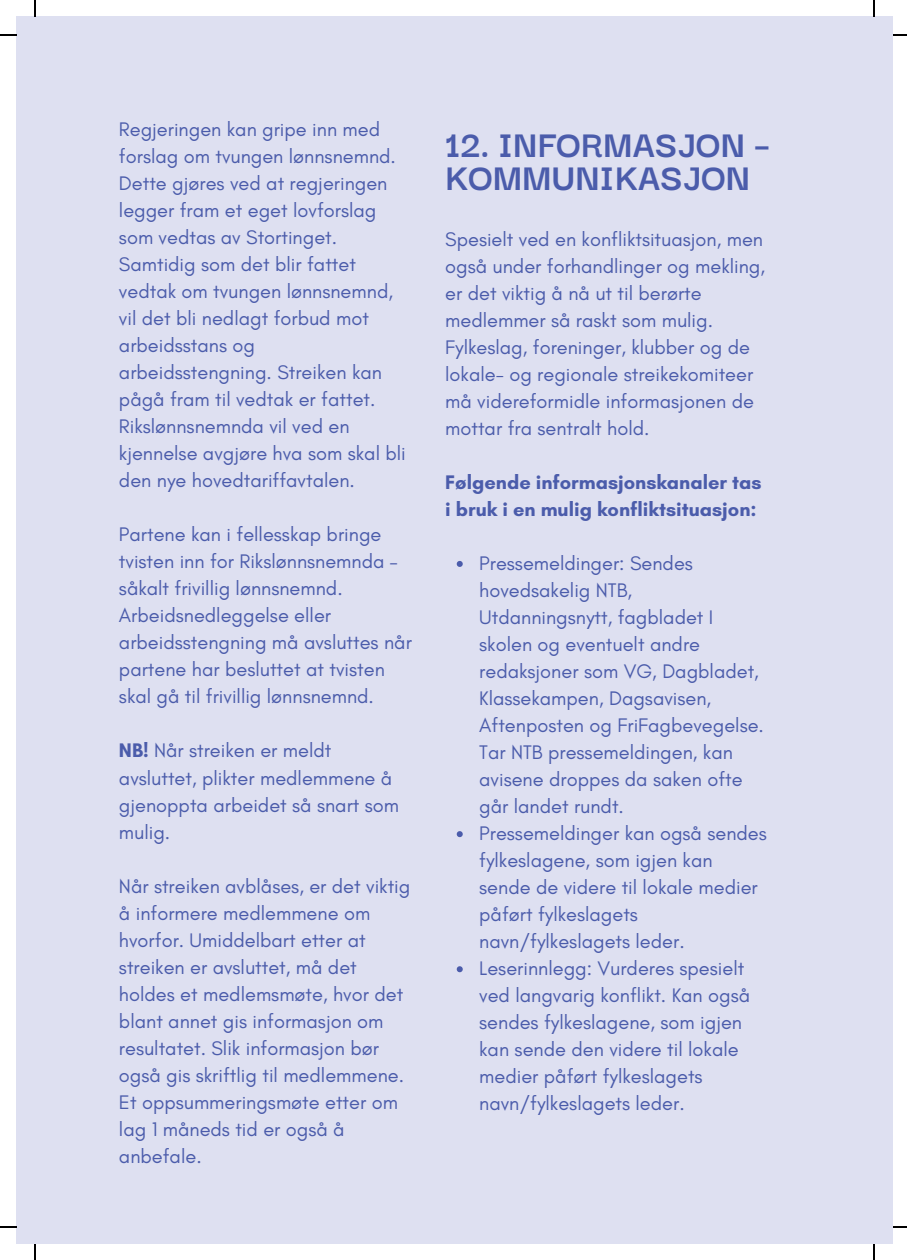
<style>
.page{position:relative;width:907px;height:1260px;background:#fff}
.page>*{position:absolute;margin:0;border:0;box-sizing:border-box;transform-origin:0 0}
.t1{font:700 40px/33px "Darker Grotesque";color:#4b5cab}
.t2{font:20px/27px "Glacial Indifference";color:#4b5cab}
.t3{font:700 20px/27px "Glacial Indifference";color:#4b5cab}
.s1{font-weight:700}
</style>
<div class="page">
<div style="left:17px;top:16px;width:876px;height:1228px;background:#dee0f1"></div>
<svg style="left:457px;top:561px;width:6px;height:5px"></svg>
<svg style="left:457px;top:831px;width:6px;height:5px"></svg>
<svg style="left:457px;top:966px;width:6px;height:5px"></svg>
<svg style="left:35px;top:0;width:1px;height:17px"></svg>
<svg style="left:0;top:35px;width:17px;height:1px"></svg>
<svg style="left:873px;top:0;width:2px;height:17px"></svg>
<svg style="left:893px;top:35px;width:14px;height:1px"></svg>
<svg style="left:35px;top:1244px;width:1px;height:15px"></svg>
<svg style="left:0;top:1226px;width:17px;height:1px"></svg>
<svg style="left:873px;top:1244px;width:2px;height:15px"></svg>
<svg style="left:893px;top:1226px;width:14px;height:1px"></svg>
<p class="t2" style="left:119px;top:115px;width:288px">Regjeringen kan gripe inn med forslag om tvungen lønnsnemnd.<br>Dette gjøres ved at regjeringen legger fram et eget lovforslag som vedtas av Stortinget.<br>Samtidig som det blir fattet vedtak om tvungen lønnsnemnd, vil det bli nedlagt forbud mot arbeidsstans og arbeidsstengning. Streiken kan pågå fram til vedtak er fattet.<br>Rikslønnsnemnda vil ved en kjennelse avgjøre hva som skal bli den nye hovedtariffavtalen.</p>
<p class="t2" style="left:119px;top:520px;width:294px">Partene kan i fellesskap bringe tvisten inn for Rikslønnsnemnda – såkalt frivillig lønnsnemnd.<br>Arbeidsnedleggelse eller arbeidsstengning må avsluttes når partene har besluttet at tvisten skal gå til frivillig lønnsnemnd.</p>
<p class="t2" style="left:119px;top:736px;width:282px"><span class="s1">NB!</span> Når streiken er meldt avsluttet, plikter medlemmene å gjenoppta arbeidet så snart som mulig.</p>
<p class="t2" style="left:119px;top:871px;width:293px">Når streiken avblåses, er det viktig å informere medlemmene om hvorfor. Umiddelbart etter at streiken er avsluttet, må det holdes et medlemsmøte, hvor det blant annet gis informasjon om resultatet. Slik informasjon bør også gis skriftlig til medlemmene.<br>Et oppsummeringsmøte etter om lag 1 måneds tid er også å anbefale.</p>
<p class="t1" style="left:445px;top:125px;width:327px">12. INFORMASJON –<br>KOMMUNIKASJON</p>
<p class="t2" style="left:445px;top:225px;width:321px">Spesielt ved en konfliktsituasjon, men også under forhandlinger og mekling, er det viktig å nå ut til berørte medlemmer så raskt som mulig.<br>Fylkeslag, foreninger, klubber og de lokale- og regionale streikekomiteer må videreformidle informasjonen de mottar fra sentralt hold.</p>
<p class="t3" style="left:445px;top:468px;width:318px">Følgende informasjonskanaler tas i bruk i en mulig konfliktsituasjon:</p>
<h2 class="t2" style="left:479px;top:549px;width:286px">Pressemeldinger: Sendes hovedsakelig NTB,<br>Utdanningsnytt, fagbladet I skolen og eventuelt andre redaksjoner som VG, Dagbladet,<br>Klassekampen, Dagsavisen,<br>Aftenposten og FriFagbevegelse.<br>Tar NTB pressemeldingen, kan avisene droppes da saken ofte går landet rundt.</h2>
<p class="t2" style="left:479px;top:819px;width:289px">Pressemeldinger kan også sendes fylkeslagene, som igjen kan sende de videre til lokale medier påført fylkeslagets navn/fylkeslagets leder.</p>
<p class="t2" style="left:479px;top:954px;width:272px">Leserinnlegg: Vurderes spesielt ved langvarig konflikt. Kan også sendes fylkeslagene, som igjen kan sende den videre til lokale medier påført fylkeslagets navn/fylkeslagets leder.</p>
</div>
